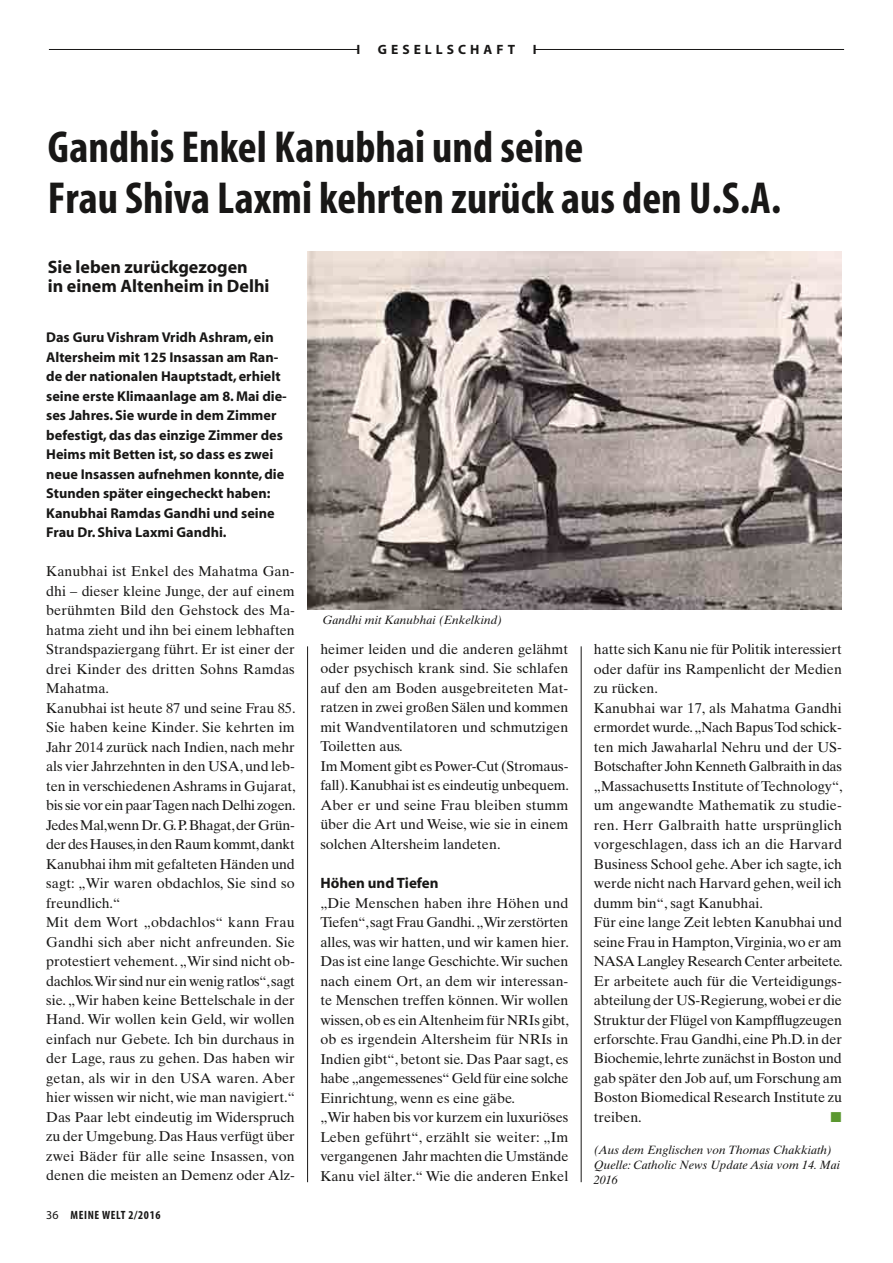
<style>
.page{position:relative;width:893px;height:1263px;background:#fff}
.page>*{position:absolute;margin:0;border:0;box-sizing:border-box;transform-origin:0 0}
.t1{font:700 condensed 45px/51px "Myriad";color:#181716}
.t2{font:700 18px/19.5px "Myriad";color:#181716}
.t3{font:700 15px "Myriad";color:#181716}
.t4{font:14.25px/19.5px "Times Ten";color:#181716}
.t5{font:700 14.25px/19.5px "Myriad";color:#181716}
.t6{font:14.25px "Mathematical Pi Six";color:#5b9830}
.t7{font:700 13.5px "Myriad";letter-spacing:.3em;color:#181716}
.t8{font:italic 12px/15px "Times Ten";color:#181716}
.t9{font:700 condensed 12px "Myriad";letter-spacing:.05em;color:#181716}
.s1{font-weight:400;font-stretch:normal}
</style>
<div class="page">
<hr style="left:49px;top:49px;width:795px;height:1px;background:#181716">
<div style="left:358px;top:37px;width:177px;height:18px;background:#fff"></div>
<hr style="left:307px;top:646px;width:1px;height:536px;background:#181716">
<hr style="left:581px;top:646px;width:1px;height:536px;background:#181716">
<img style="left:308px;top:252px;width:534px;height:357px">
<p class="t7" style="left:356px;top:43px;width:5px">I</p>
<p class="t7" style="left:378px;top:43px;width:139px">GESELLSCHAFT</p>
<p class="t7" style="left:533px;top:43px;width:5px">I</p>
<h1 class="t1" style="left:48px;top:123px;width:735px">Gandhis Enkel Kanubhai und seine<br>Frau Shiva Laxmi kehrten zurück aus den U.S.A.</h1>
<p class="t2" style="left:48px;top:257px;width:223px">Sie leben zurückgezogen<br>in einem Altenheim in Delhi</p>
<p class="t5" style="left:46px;top:328px;width:242px">Das Guru Vishram Vridh Ashram, ein Altersheim mit 125 Insassan am Ran&shy;de der nationalen Hauptstadt, erhielt seine erste Klimaanlage am 8. Mai die&shy;ses Jahres. Sie wurde in dem Zimmer befestigt, das das einzige Zimmer des Heims mit Betten ist, so dass es zwei neue Insassen aufnehmen konnte, die Stunden später eingecheckt haben:<br>Kanubhai Ramdas Gandhi und seine Frau Dr. Shiva Laxmi Gandhi.</p>
<p class="t4" style="left:46px;top:561px;width:251px">Kanubhai ist Enkel des Mahatma Gan&shy;dhi – dieser kleine Junge, der auf einem berühmten Bild den Gehstock des Ma&shy;hatma zieht und ihn bei einem lebhaften Strandspaziergang führt. Er ist einer der drei Kinder des dritten Sohns Ramdas Mahatma.<br>Kanubhai ist heute 87 und seine Frau 85.<br>Sie haben keine Kinder. Sie kehrten im Jahr 2014 zurück nach Indien, nach mehr als vier Jahrzehnten in den USA, und leb&shy;ten in verschiedenen Ashrams in Gujarat, bis sie vor ein paar Tagen nach Delhi zogen.<br>Jedes Mal,wenn Dr. G. P. Bhagat, der Grün&shy;der des Hauses, in den Raum kommt, dankt Kanubhai ihm mit gefalteten Händen und sagt: „Wir waren obdachlos, Sie sind so freundlich.“<br>Mit dem Wort „obdachlos“ kann Frau Gandhi sich aber nicht anfreunden. Sie protestiert vehement. „Wir sind nicht ob&shy;dachlos. Wir sind nur ein wenig ratlos“, sagt sie. „Wir haben keine Bettelschale in der Hand. Wir wollen kein Geld, wir wollen einfach nur Gebete. Ich bin durchaus in der Lage, raus zu gehen. Das haben wir getan, als wir in den USA waren. Aber hier wissen wir nicht, wie man navigiert.“ Das Paar lebt eindeutig im Widerspruch zu der Umgebung. Das Haus verfügt über zwei Bäder für alle seine Insassen, von denen die meisten an Demenz oder Alz-</p>
<p class="t9" style="left:46px;top:1209px;width:116px"><span class="s1">36</span> MEINE WELT 2/2016</p>
<p class="t8" style="left:322px;top:612px;width:181px">Gandhi mit Kanubhai (Enkelkind)</p>
<p class="t4" style="left:320px;top:639px;width:250px">heimer leiden und die anderen gelähmt oder psychisch krank sind. Sie schlafen auf den am Boden ausgebreiteten Mat&shy;ratzen in zwei großen Sälen und kommen mit Wandventilatoren und schmutzigen Toiletten aus.<br>Im Moment gibt es Power-Cut (Stromaus&shy;fall). Kanubhai ist es eindeutig unbequem.<br>Aber er und seine Frau bleiben stumm über die Art und Weise, wie sie in einem solchen Altersheim landeten.</p>
<p class="t3" style="left:320px;top:875px;width:120px">Höhen und Tiefen</p>
<p class="t4" style="left:320px;top:893px;width:250px">„Die Menschen haben ihre Höhen und Tiefen“, sagt Frau Gandhi. „Wir zerstörten alles, was wir hatten, und wir kamen hier.<br>Das ist eine lange Geschichte. Wir suchen nach einem Ort, an dem wir interessan&shy;te Menschen treffen können. Wir wollen wissen, ob es ein Altenheim für NRIs gibt, ob es irgendein Altersheim für NRIs in Indien gibt“, betont sie. Das Paar sagt, es habe „angemessenes“ Geld für eine solche Einrichtung, wenn es eine gäbe.<br>„Wir haben bis vor kurzem ein luxuriöses Leben geführt“, erzählt sie weiter: „Im vergangenen Jahr machten die Umstände Kanu viel älter.“ Wie die anderen Enkel</p>
<p class="t4" style="left:594px;top:639px;width:250px">hatte sich Kanu nie für Politik interessiert oder dafür ins Rampenlicht der Medien zu rücken.<br>Kanubhai war 17, als Mahatma Gandhi ermordet wurde. „Nach Bapus Tod schick&shy;ten mich Jawaharlal Nehru und der US-Botschafter John Kenneth Galbraith in das „Massachusetts Institute of Technology“, um angewandte Mathematik zu studie&shy;ren. Herr Galbraith hatte ursprünglich vorgeschlagen, dass ich an die Harvard Business School gehe. Aber ich sagte, ich werde nicht nach Harvard gehen, weil ich dumm bin“, sagt Kanubhai.<br>Für eine lange Zeit lebten Kanubhai und seine Frau in Hampton, Virginia, wo er am NASA Langley Research Center arbeitete.<br>Er arbeitete auch für die Verteidigungs&shy;abteilung der US-Regierung, wobei er die Struktur der Flügel von Kampfflugzeugen erforschte. Frau Gandhi, eine Ph.D. in der Biochemie, lehrte zunächst in Boston und gab später den Job auf, um Forschung am Boston Biomedical Research Institute zu treiben.</p>
<p class="t6" style="left:830px;top:1111px;width:13px">j</p>
<p class="t8" style="left:594px;top:1142px;width:248px">(Aus dem Englischen von Thomas Chakkiath)<br>Quelle: Catholic News Update Asia vom 14. Mai<br>2016</p>
</div>
